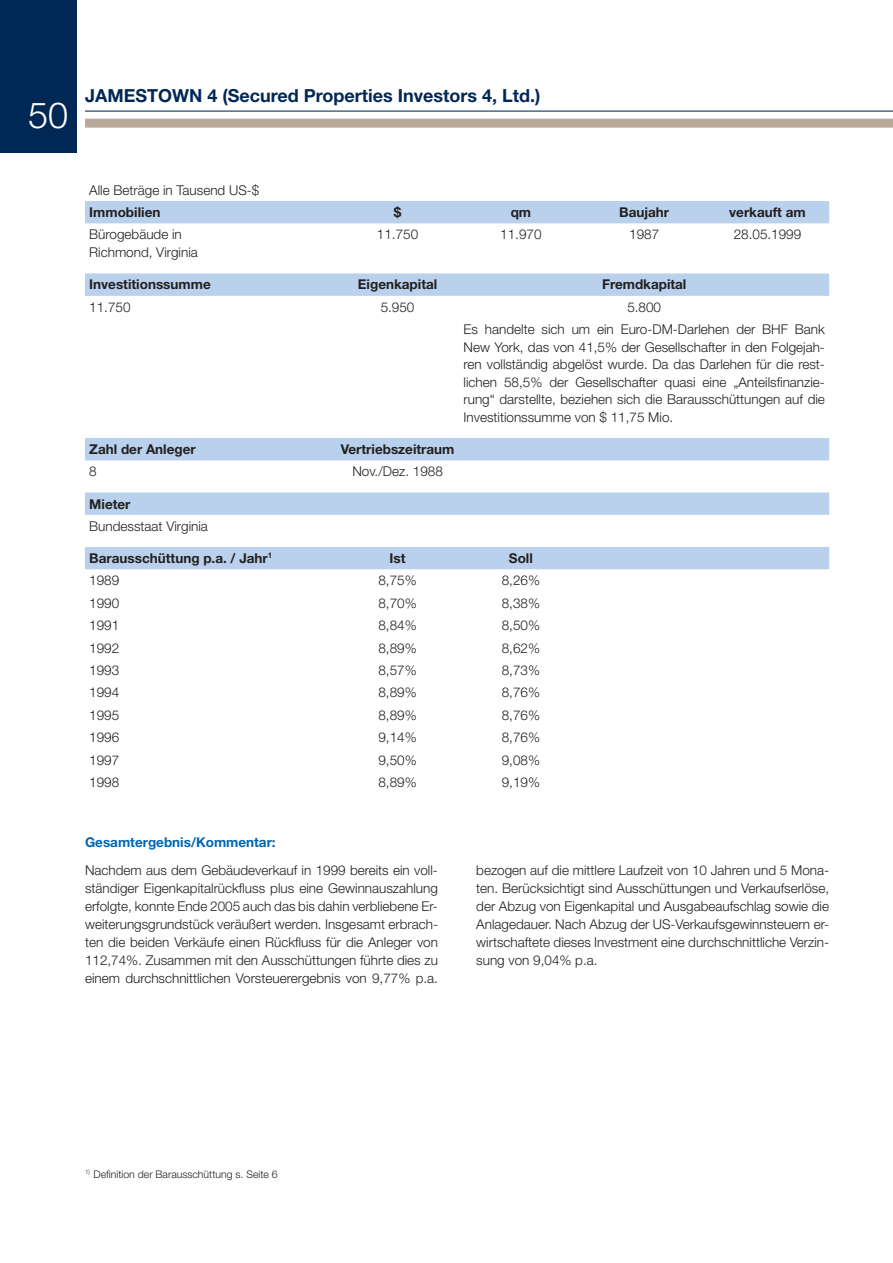
<style>
.page{position:relative;width:893px;height:1263px;background:#fff}
.page>*{position:absolute;margin:0;border:0;box-sizing:border-box;transform-origin:0 0}
.t1{font:300 36px "Helvetica Neue LT Std";color:#fff}
.t2{font:700 18px "Helvetica Neue LT Std";color:#002855}
.t3{font:300 13.5px/18px "Helvetica Neue LT Std";color:#231f20;text-align:justify}
.t4{font:700 13.5px "Helvetica Neue LT Std";color:#231f20}
.t5{font:700 13.5px "Helvetica Neue LT Std";color:#0166b3}
.t6{font:300 10.5px "Helvetica Neue LT Std";color:#231f20}
</style>
<div class="page">
<hr style="left:85px;top:111px;width:808px;height:1px;background:#002855">
<div style="left:85px;top:119px;width:808px;height:9px;background:#baa99a"></div>
<div style="left:0;top:0;width:77px;height:153px;background:#002855"></div>
<svg style="left:85px;top:201px;width:744px;height:368px"></svg>
<h1 class="t1" style="left:28px;top:93px;width:42px">50</h1>
<h2 class="t2" style="left:85px;top:85px;width:457px">JAMESTOWN 4 (Secured Properties Investors 4, Ltd.)</h2>
<p class="t3" style="left:89px;top:181px;width:172px">Alle Beträge in Tausend US-$</p>
<p class="t4" style="left:89px;top:204px;width:73px">Immobilien</p>
<p class="t4" style="left:394px;top:204px;width:9px">$</p>
<p class="t4" style="left:511px;top:204px;width:22px">qm</p>
<p class="t4" style="left:619px;top:204px;width:52px">Baujahr</p>
<p class="t4" style="left:729px;top:204px;width:78px">verkauft am</p>
<p class="t3" style="left:89px;top:225px;width:110px">Bürogebäude in<br>Richmond, Virginia</p>
<p class="t3" style="left:377px;top:225px;width:43px">11.750</p>
<p class="t3" style="left:500px;top:225px;width:43px">11.970</p>
<p class="t3" style="left:629px;top:225px;width:32px">1987</p>
<p class="t3" style="left:734px;top:225px;width:69px">28.05.1999</p>
<p class="t4" style="left:89px;top:276px;width:123px">Investitionssumme</p>
<p class="t4" style="left:358px;top:276px;width:81px">Eigenkapital</p>
<p class="t4" style="left:602px;top:276px;width:86px">Fremdkapital</p>
<p class="t3" style="left:89px;top:298px;width:43px">11.750</p>
<p class="t3" style="left:381px;top:298px;width:35px">5.950</p>
<p class="t3" style="left:463px;top:296px;width:363px;line-height:22.4px;text-align:center">5.800<br>Es handelte sich um ein Euro-DM-Darlehen der BHF Bank</p>
<p class="t3" style="left:463px;top:338px;width:363px;line-height:17.5px">New York, das von 41,5% der Gesellschafter in den Folgejah&shy;ren vollständig abgelöst wurde. Da das Darlehen für die rest&shy;lichen 58,5% der Gesellschafter quasi eine „Anteilsfinanzie&shy;rung“ darstellte, beziehen sich die Barausschüttungen auf die Investitionssumme von $ 11,75 Mio.</p>
<p class="t4" style="left:89px;top:441px;width:108px">Zahl der Anleger</p>
<p class="t4" style="left:341px;top:441px;width:115px">Vertriebszeitraum</p>
<p class="t3" style="left:89px;top:462px;width:9px">8</p>
<p class="t3" style="left:352px;top:462px;width:92px">Nov./Dez. 1988</p>
<p class="t4" style="left:89px;top:495px;width:43px">Mieter</p>
<p class="t3" style="left:89px;top:517px;width:120px">Bundesstaat Virginia</p>
<p class="t4" style="left:89px;top:550px;width:184px">Barausschüttung p.a. / Jahr<sup>1</sup></p>
<p class="t4" style="left:390px;top:550px;width:17px">Ist</p>
<p class="t4" style="left:509px;top:550px;width:25px">Soll</p>
<p class="t3" style="left:89px;top:571px;width:32px">1989</p>
<p class="t3" style="left:378px;top:571px;width:40px">8,75%</p>
<p class="t3" style="left:502px;top:571px;width:40px">8,26%</p>
<p class="t3" style="left:89px;top:594px;width:32px">1990</p>
<p class="t3" style="left:378px;top:594px;width:40px">8,70%</p>
<p class="t3" style="left:502px;top:594px;width:40px">8,38%</p>
<p class="t3" style="left:89px;top:616px;width:32px">1991</p>
<p class="t3" style="left:378px;top:616px;width:40px">8,84%</p>
<p class="t3" style="left:502px;top:616px;width:40px">8,50%</p>
<p class="t3" style="left:89px;top:638px;width:32px">1992</p>
<p class="t3" style="left:378px;top:638px;width:40px">8,89%</p>
<p class="t3" style="left:502px;top:638px;width:40px">8,62%</p>
<p class="t3" style="left:89px;top:661px;width:32px">1993</p>
<p class="t3" style="left:378px;top:661px;width:40px">8,57%</p>
<p class="t3" style="left:502px;top:661px;width:40px">8,73%</p>
<p class="t3" style="left:89px;top:683px;width:32px">1994</p>
<p class="t3" style="left:378px;top:683px;width:40px">8,89%</p>
<p class="t3" style="left:502px;top:683px;width:40px">8,76%</p>
<p class="t3" style="left:89px;top:706px;width:32px">1995</p>
<p class="t3" style="left:378px;top:706px;width:40px">8,89%</p>
<p class="t3" style="left:502px;top:706px;width:40px">8,76%</p>
<p class="t3" style="left:89px;top:728px;width:32px">1996</p>
<p class="t3" style="left:378px;top:728px;width:40px">9,14%</p>
<p class="t3" style="left:502px;top:728px;width:40px">8,76%</p>
<p class="t3" style="left:89px;top:750px;width:32px">1997</p>
<p class="t3" style="left:378px;top:750px;width:40px">9,50%</p>
<p class="t3" style="left:502px;top:750px;width:40px">9,08%</p>
<p class="t3" style="left:89px;top:773px;width:32px">1998</p>
<p class="t3" style="left:378px;top:773px;width:40px">8,89%</p>
<p class="t3" style="left:502px;top:773px;width:40px">9,19%</p>
<p class="t5" style="left:85px;top:833px;width:192px">Gesamtergebnis/Kommentar:</p>
<p class="t3" style="left:85px;top:861px;width:354px">Nachdem aus dem Gebäudeverkauf in 1999 bereits ein voll&shy;ständiger Eigenkapitalrückfluss plus eine Gewinnauszahlung erfolgte, konnte Ende 2005 auch das bis dahin verbliebene Er&shy;weiterungsgrundstück veräußert werden. Insgesamt erbrach&shy;ten die beiden Verkäufe einen Rückfluss für die Anleger von 112,74%. Zusammen mit den Ausschüttungen führte dies zu einem durchschnittlichen Vorsteuerergebnis von 9,77% p.a.</p>
<p class="t3" style="left:476px;top:861px;width:354px">bezogen auf die mittlere Laufzeit von 10 Jahren und 5 Mona&shy;ten. Berücksichtigt sind Ausschüttungen und Verkaufserlöse, der Abzug von Eigenkapital und Ausgabeaufschlag sowie die Anlagedauer. Nach Abzug der US-Verkaufsgewinnsteuern er&shy;wirtschaftete dieses Investment eine durchschnittliche Verzin&shy;sung von 9,04% p.a.</p>
<p class="t6" style="left:85px;top:1168px;width:194px"><sup>1)</sup> Definition der Barausschüttung s. Seite 6</p>
</div>
